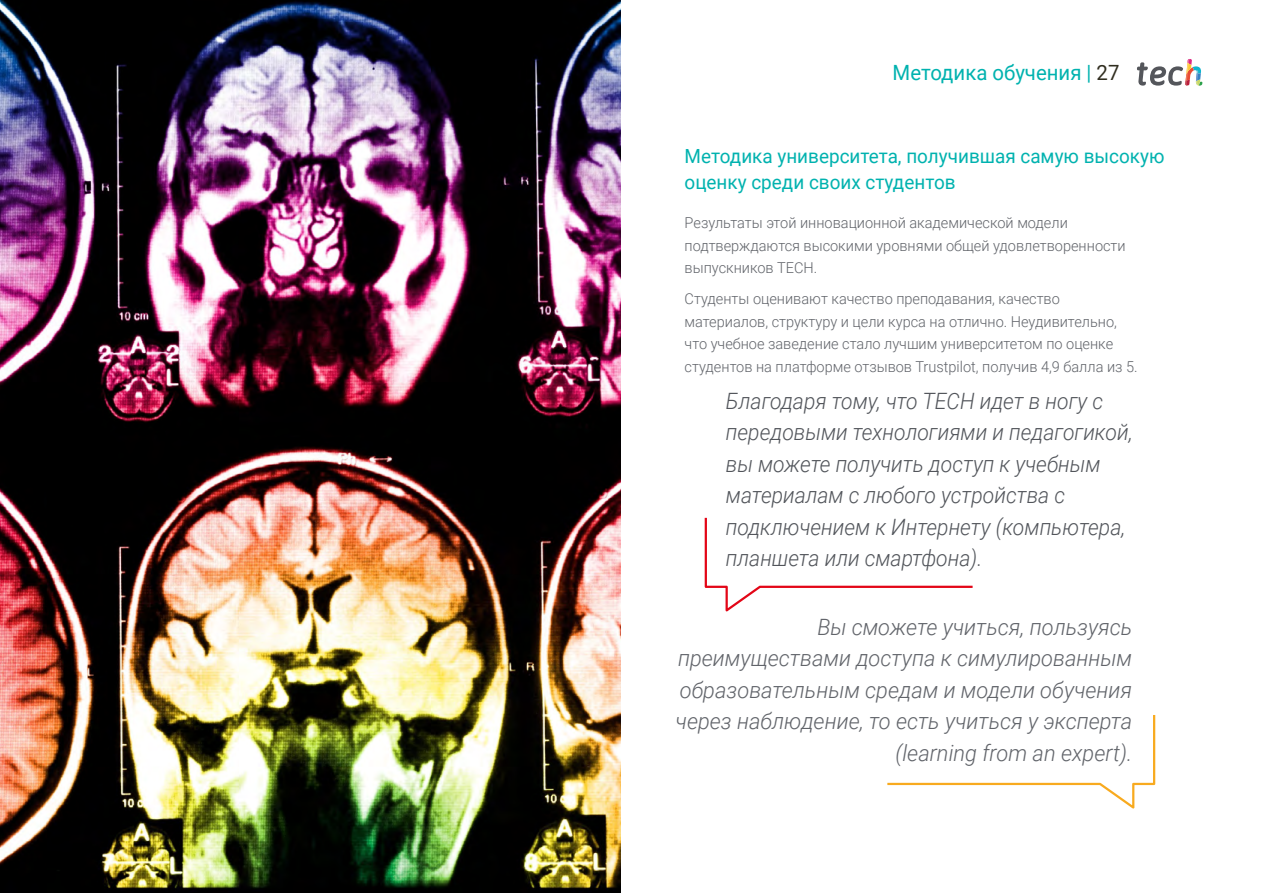
<style>
.page{position:relative;width:1263px;height:893px;background:#fff}
.page>*{position:absolute;margin:0;border:0;box-sizing:border-box;transform-origin:0 0}
.t1{font:italic 300 22.5px/31.5px "Roboto";color:#52555b;scale:.94 1}
.t2{font:italic 300 22.5px/31.5px "Roboto";color:#61646a;text-align:right}
.t3{font:21px "Roboto";color:#00b2af}
.t4{font:19.5px/25.5px "Roboto";color:#00b2af}
.t5{font:300 15px/22.5px "Roboto";color:#61646a}
.s1{color:#312e20}
</style>
<div class="page">
<svg style="left:1137px;top:59px;width:65px;height:27px"></svg>
<img style="left:0;top:0;width:621px;height:893px">
<svg style="left:887px;top:715px;width:269px;height:94px"></svg>
<svg style="left:704px;top:517px;width:269px;height:95px"></svg>
<h2 class="t3" style="left:892px;top:57px;width:228px">Методика обучения | <span class="s1">27</span></h2>
<h3 class="t4" style="left:685px;top:143px;width:481px">Методика университета, получившая самую высокую оценку среди своих студентов</h3>
<p class="t5" style="left:685px;top:211px;width:443px">Результаты этой инновационной академической модели подтверждаются высокими уровнями общей удовлетворенности выпускников TECH.</p>
<p class="t5" style="left:685px;top:287px;width:454px">Студенты оценивают качество преподавания, качество материалов, структуру и цели курса на отлично. Неудивительно, что учебное заведение стало лучшим университетом по оценке студентов на платформе отзывов Trustpilot, получив 4,9 балла из 5.</p>
<h1 class="t1" style="left:726px;top:384px;width:434px">Благодаря тому, что TECH идет в ногу с передовыми технологиями и педагогикой, вы можете получить доступ к учебным материалам с любого устройства с подключением к Интернету (компьютера, планшета или смартфона).</h1>
<h1 class="t2" style="left:676px;top:610px;width:458px">Вы сможете учиться, пользуясь преимуществами доступа к симулированным образовательным средам и модели обучения через наблюдение, то есть учиться у эксперта (learning from an expert).</h1>
</div>
